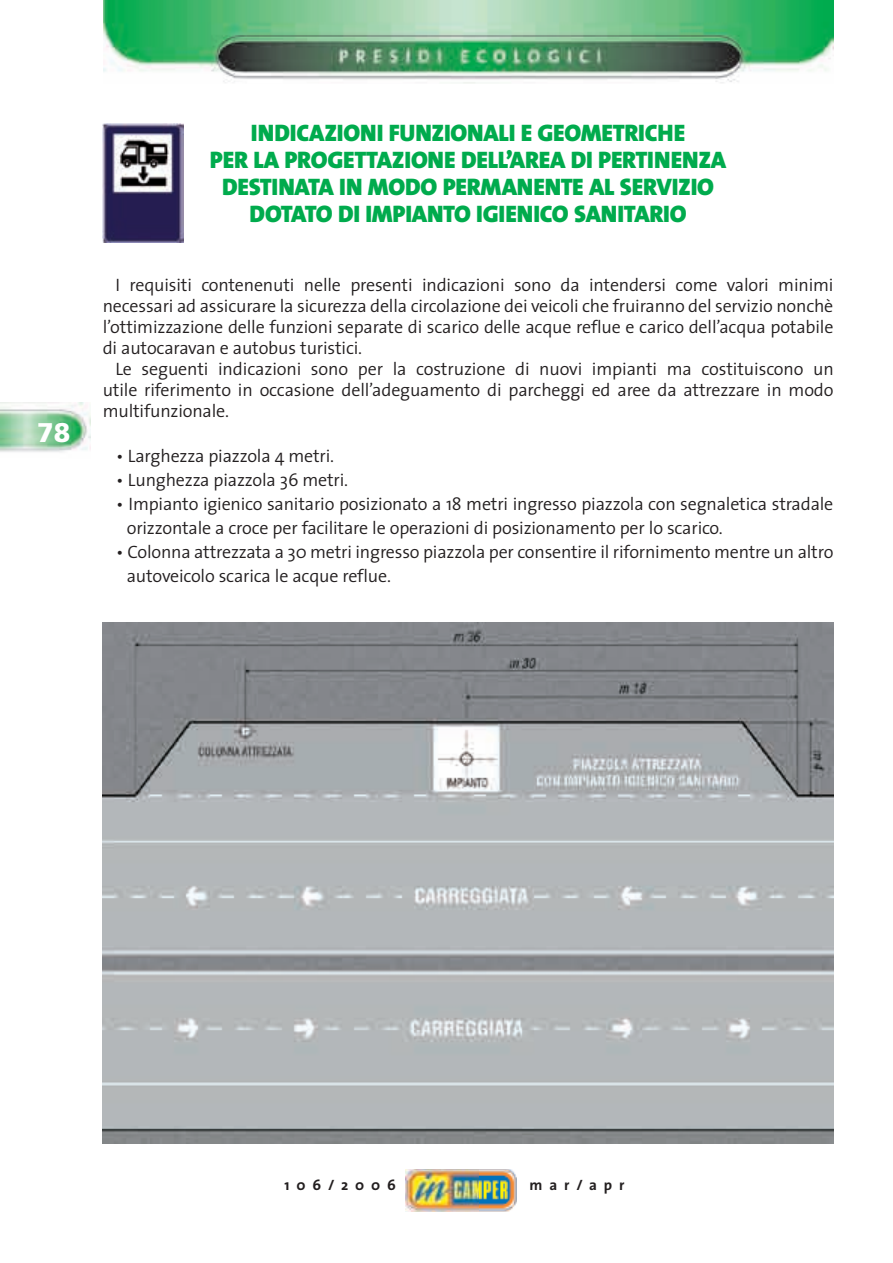
<style>
.page{position:relative;width:893px;height:1263px;background:#fff}
.page>*{position:absolute;margin:0;border:0;box-sizing:border-box;transform-origin:0 0}
.t1{font:900 27px "Frutiger";color:#fff}
.t2{font:900 24px/27px "The Sans";letter-spacing:-.01em;color:#00ab4d;text-align:center}
.t3{font:300 18px/21px "The Sans";letter-spacing:-.01em;color:#231f20;text-align:justify}
.t4{font:700 15px "The Sans";letter-spacing:.46em;color:#231f20}
</style>
<div class="page">
<img style="left:406px;top:1169px;width:110px;height:43px">
<img style="left:103px;top:0;width:730px;height:84px">
<img style="left:0;top:403px;width:90px;height:49px">
<img style="left:103px;top:622px;width:730px;height:522px">
<img style="left:103px;top:123px;width:81px;height:119px">
<h1 class="t1" style="left:37px;top:416px;width:35px">78</h1>
<h2 class="t2" style="left:210px;top:118px;width:518px">INDICAZIONI FUNZIONALI E GEOMETRICHE<br>PER LA PROGETTAZIONE DELL’AREA DI PERTINENZA DESTINATA IN MODO PERMANENTE AL SERVIZIO DOTATO DI IMPIANTO IGIENICO SANITARIO</h2>
<p class="t3" style="left:103px;top:273px;width:732px;text-indent:13px">I requisiti contenenuti nelle presenti indicazioni sono da intendersi come valori minimi necessari ad assicurare la sicurezza della circolazione dei veicoli che fruiranno del servizio nonchè l’ottimizzazione delle funzioni separate di scarico delle acque reflue e carico dell’acqua potabile di autocaravan e autobus turistici.</p>
<p class="t3" style="left:103px;top:357px;width:732px;text-indent:13px">Le seguenti indicazioni sono per la costruzione di nuovi impianti ma costituiscono un utile riferimento in occasione dell’adeguamento di parcheggi ed aree da attrezzare in modo multifunzionale.</p>
<p class="t3" style="left:116px;top:444px;width:219px">• Larghezza piazzola 4 metri.</p>
<p class="t3" style="left:116px;top:468px;width:233px">• Lunghezza piazzola 36 metri.</p>
<p class="t3" style="left:127px;top:491px;width:708px;line-height:24px;text-indent:-10px">• Impianto igienico sanitario posizionato a 18 metri ingresso piazzola con segnaletica stradale orizzontale a croce per facilitare le operazioni di posizionamento per lo scarico.</p>
<p class="t3" style="left:127px;top:539px;width:708px;line-height:24px;text-indent:-10px">• Colonna attrezzata a 30 metri ingresso piazzola per consentire il rifornimento mentre un altro autoveicolo scarica le acque reflue.</p>
<p class="t4" style="left:285px;top:1172px;width:113px">106/2006</p>
<p class="t4" style="left:530px;top:1172px;width:96px">mar/apr</p>
</div>
